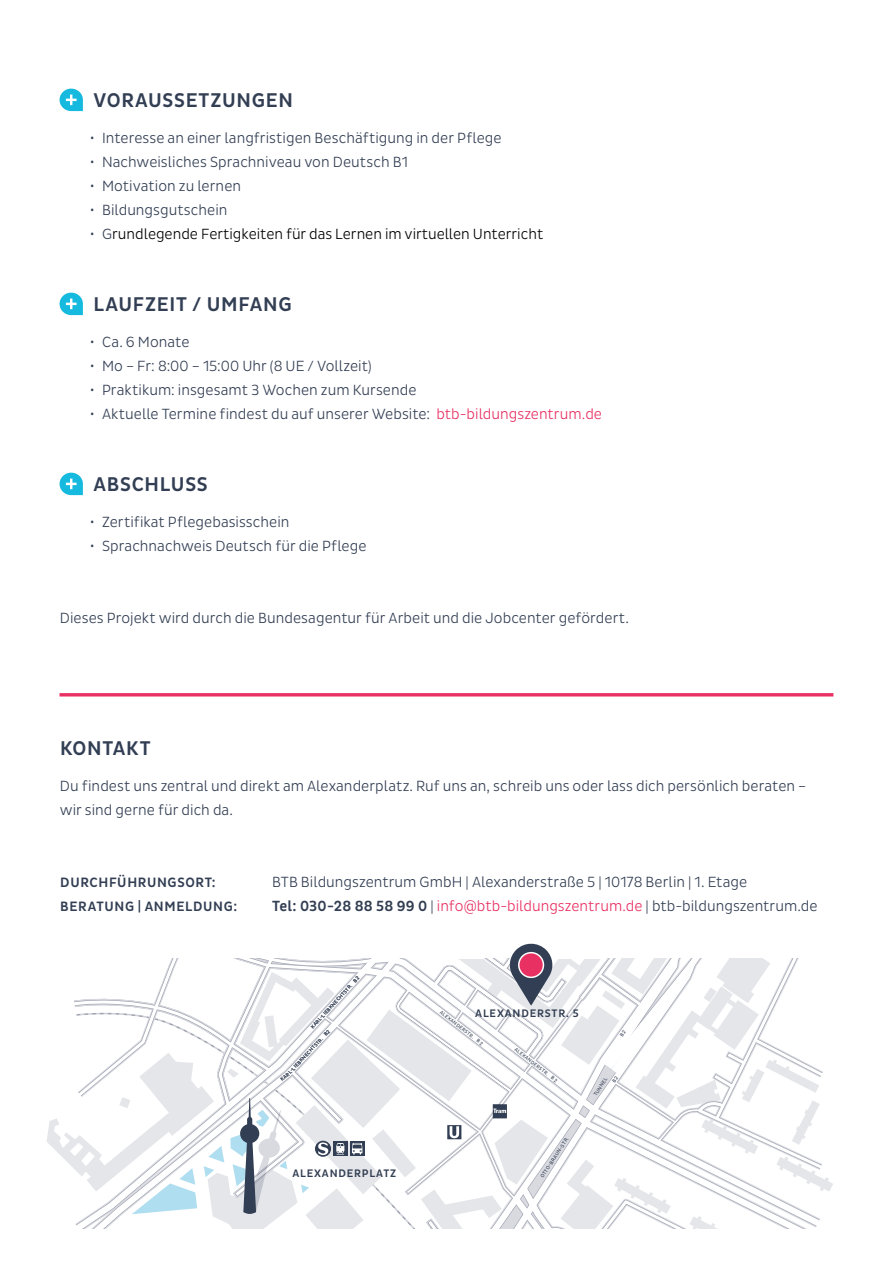
<style>
.page{position:relative;width:893px;height:1263px;background:#fff}
.page>*{position:absolute;margin:0;border:0;box-sizing:border-box;transform-origin:0 0}
.t1{font:500 20.25px "Pluto Sans Cond";letter-spacing:.035em;color:#323e53}
.t2{font:300 15px/24px "Pluto Sans Cond";letter-spacing:.005em;color:#323e53}
.t3{font:300 15px "Pluto Sans Cond";color:#e83062}
.t4{font:300 15px "Pluto Sans Cond";color:#000}
.t5{font:500 13.8px "Pluto Sans Cond";letter-spacing:.05em;color:#323e53}
.t6{font:500 11.1px "Pluto Sans Cond";letter-spacing:.075em;color:#323e53}
.t7{font:5.1px "Pluto Sans Cond";color:#323e53}
.s1{color:#323e53}
.s2{color:#e83062}
.s3{font-weight:500;color:#323e53}
</style>
<div class="page">
<svg style="left:60px;top:89px;width:23px;height:22px"></svg>
<svg style="left:60px;top:293px;width:23px;height:22px"></svg>
<svg style="left:60px;top:473px;width:23px;height:22px"></svg>
<hr style="left:60px;top:693px;width:773px;height:3px;background:#e83062">
<svg style="left:47px;top:943px;width:786px;height:286px"></svg>
<h1 class="t1" style="left:94px;top:88px;width:201px">VORAUSSETZUNGEN</h1>
<p class="t2" style="left:90px;top:126px;width:413px">• Interesse an einer langfristigen Beschäftigung in der Pflege</p>
<p class="t2" style="left:90px;top:150px;width:320px">• Nachweisliches Sprachniveau von Deutsch B1</p>
<p class="t2" style="left:90px;top:174px;width:153px">• Motivation zu lernen</p>
<p class="t2" style="left:90px;top:198px;width:139px">• Bildungsgutschein</p>
<p class="t4" style="left:90px;top:225px;width:455px"><span class="s1">• G</span>rundlegende Fertigkeiten für das Lernen im virtuellen Unterricht</p>
<h1 class="t1" style="left:94px;top:292px;width:200px">LAUFZEIT / UMFANG</h1>
<p class="t2" style="left:90px;top:330px;width:101px">• Ca. 6 Monate</p>
<p class="t2" style="left:90px;top:354px;width:283px">• Mo – Fr: 8:00 – 15:00 Uhr (8 UE / Vollzeit)</p>
<p class="t2" style="left:90px;top:378px;width:328px">• Praktikum: insgesamt 3 Wochen zum Kursende</p>
<p class="t2" style="left:90px;top:402px;width:514px">• Aktuelle Termine findest du auf unserer Website: <span class="s2">btb-bildungszentrum.de</span></p>
<h1 class="t1" style="left:94px;top:472px;width:116px">ABSCHLUSS</h1>
<p class="t2" style="left:90px;top:510px;width:201px">• Zertifikat Pflegebasisschein</p>
<p class="t2" style="left:90px;top:534px;width:278px">• Sprachnachweis Deutsch für die Pflege</p>
<p class="t2" style="left:60px;top:606px;width:571px">Dieses Projekt wird durch die Bundesagentur für Arbeit und die Jobcenter gefördert.</p>
<h1 class="t1" style="left:60px;top:736px;width:92px">KONTAKT</h1>
<p class="t2" style="left:60px;top:774px;width:748px">Du findest uns zentral und direkt am Alexanderplatz. Ruf uns an, schreib uns oder lass dich persönlich beraten – wir sind gerne für dich da.</p>
<p class="t5" style="left:60px;top:874px;width:157px">DURCHFÜHRUNGSORT:</p>
<p class="t2" style="left:272px;top:870px;width:476px">BTB Bildungszentrum GmbH | Alexanderstraße 5 | 10178 Berlin | 1. Etage</p>
<p class="t5" style="left:60px;top:898px;width:178px">BERATUNG | ANMELDUNG:</p>
<p class="t3" style="left:272px;top:897px;width:547px"><span class="s3">Tel: 030-28 88 58 99 0</span> <span class="s1">|</span> info@btb-bildungszentrum.de <span class="s1">| btb-bildungszentrum.de</span></p>
<p class="t7" style="left:310px;top:1025px;width:70px;rotate:-47deg">KARL-LIEBKNECHTSTR. B2</p>
<p class="t7" style="left:287px;top:1071px;width:60px;rotate:-47deg">L-LIEBKNECHTSTR. B2</p>
<p class="t6" style="left:292px;top:1167px;width:105px">ALEXANDERPLATZ</p>
<p class="t6" style="left:475px;top:1006px;width:105px">ALEXANDERSTR. 5</p>
<p class="t7" style="left:442px;top:1010px;width:54px;rotate:37deg">ALEXANDERSTR. B2</p>
<p class="t7" style="left:517px;top:1046px;width:54px;rotate:38deg">ALEXANDERSTR. B2</p>
<p class="t7" style="left:593px;top:1094px;width:22px;rotate:-57deg">TUNNEL</p>
<p class="t7" style="left:539px;top:1176px;width:49px;rotate:-57deg">OTTO-BRAUN-STR.</p>
</div>
